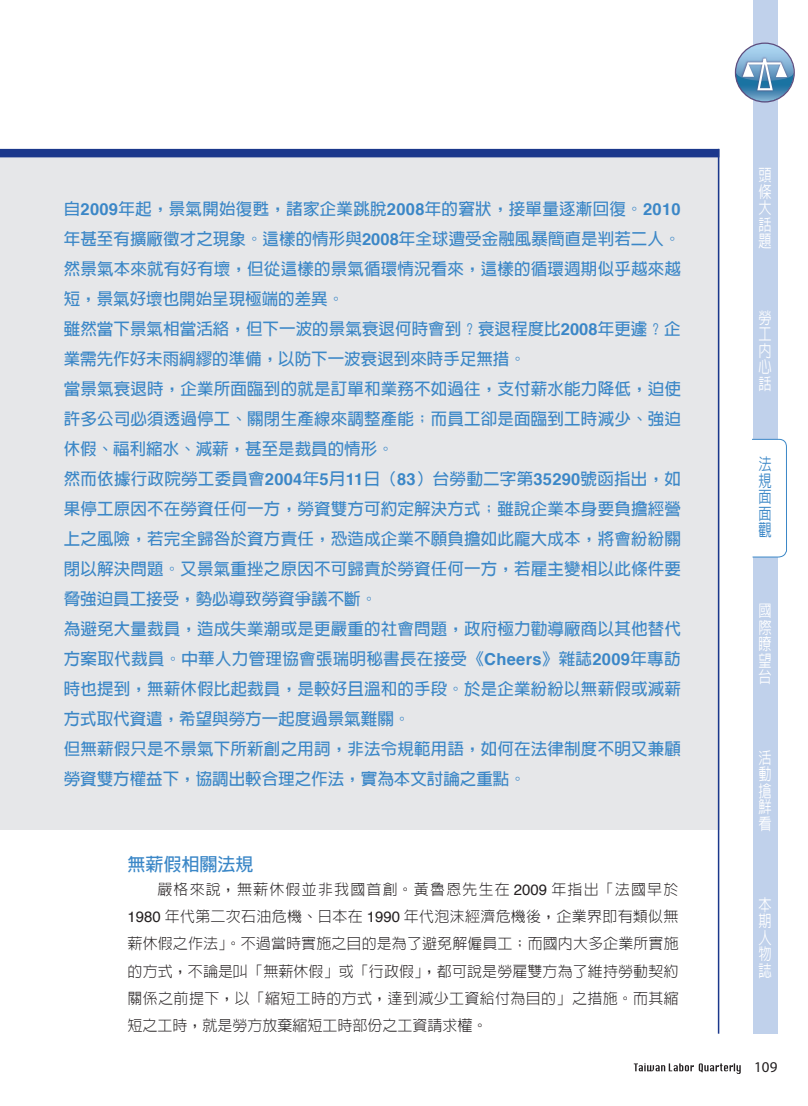
<style>
.page{position:relative;width:808px;height:1106px;background:#fff}
.page>*{position:absolute;margin:0;border:0;box-sizing:border-box;transform-origin:0 0}
.中標{font:700 18px "Lin Gothic";color:#3b87c7}
.引言{font:700 16.5px/30px "Lin Gothic";letter-spacing:.01em;color:#3b87c7;text-align:justify}
.t1{font:500 16.5px/16.5px "Lin Gothic";color:#fff;text-align:justify;scale:.8 1}
.t2{font:500 16.5px/16.5px "Lin Gothic";color:#3b87c7;text-align:justify;scale:.8 1}
.內文{font:300 15px/27px "Lin Gothic";letter-spacing:.01em;color:#231f20;text-align:justify}
.t3{font:15px "Myriad";color:#231f20}
.s1{font-family:"Helvetica"}
.s2{font-family:"Helvetica";font-weight:400}
</style>
<div class="page">
<div style="left:753px;top:0;width:24px;height:1033px;background:#c0d1eb"></div>
<div style="left:752px;top:438px;width:35px;height:119px;background:#fff"></div>
<svg style="left:735px;top:43px;width:59px;height:59px"></svg>
<svg style="left:735px;top:56px;width:59px;height:45px"></svg>
<svg style="left:634px;top:1063px;width:107px;height:10px"></svg>
<div style="left:0;top:149px;width:719px;height:680px;background:#e6e7e9"></div>
<div style="left:0;top:149px;width:719px;height:8px;background:#1b388c"></div>
<hr style="left:718px;top:149px;width:1px;height:884px;background:#1b388c">
<p class="引言" style="left:64px;top:193px;width:619px">自<span class="s1">2009</span>年起，景氣開始復甦，諸家企業跳脫<span class="s1">2008</span>年的窘狀，接單量逐漸回復。<span class="s1">2010</span>年甚至有擴廠徵才之現象。這樣的情形與<span class="s1">2008</span>年全球遭受金融風暴簡直是判若二人。然景氣本來就有好有壞，但從這樣的景氣循環情況看來，這樣的循環週期似乎越來越短，景氣好壞也開始呈現極端的差異。</p>
<p class="引言" style="left:64px;top:313px;width:618px">雖然當下景氣相當活絡，但下一波的景氣衰退何時會到？衰退程度比<span class="s1">2008</span>年更遽？企業需先作好未雨綢繆的準備，以防下一波衰退到來時手足無措。</p>
<p class="引言" style="left:64px;top:373px;width:619px">當景氣衰退時，企業所面臨到的就是訂單和業務不如過往，支付薪水能力降低，迫使許多公司必須透過停工、關閉生產線來調整產能；而員工卻是面臨到工時減少、強迫休假、福利縮水、減薪，甚至是裁員的情形。</p>
<p class="引言" style="left:64px;top:463px;width:619px">然而依據行政院勞工委員會<span class="s1">2004</span>年<span class="s1">5</span>月<span class="s1">11</span>日（<span class="s1">83</span>）台勞動二字第<span class="s1">35290</span>號函指出，如果停工原因不在勞資任何一方，勞資雙方可約定解決方式；雖說企業本身要負擔經營上之風險，若完全歸咎於資方責任，恐造成企業不願負擔如此龐大成本，將會紛紛關閉以解決問題。又景氣重挫之原因不可歸責於勞資任何一方，若雇主變相以此條件要脅強迫員工接受，勢必導致勞資爭議不斷。</p>
<p class="引言" style="left:64px;top:613px;width:619px">為避免大量裁員，造成失業潮或是更嚴重的社會問題，政府極力勸導廠商以其他替代方案取代裁員。中華人力管理協會張瑞明秘書長在接受《<span class="s1">Cheers</span>》雜誌<span class="s1">2009</span>年專訪時也提到，無薪休假比起裁員，是較好且溫和的手段。於是企業紛紛以無薪假或減薪方式取代資遣，希望與勞方一起度過景氣難關。</p>
<p class="引言" style="left:64px;top:733px;width:619px">但無薪假只是不景氣下所新創之用詞，非法令規範用語，如何在法律制度不明又兼顧勞資雙方權益下，協調出較合理之作法，實為本文討論之重點。</p>
<p class="中標" style="left:128px;top:855px;width:127px">無薪假相關法規</p>
<p class="內文" style="left:128px;top:876px;width:553px;text-indent:30px">嚴格來說，無薪休假並非我國首創。黃魯恩先生在 <span class="s2">2009</span> 年指出「法國早於<span class="s2">1980</span> 年代第二次石油危機、日本在 <span class="s2">1990</span> 年代泡沫經濟危機後，企業界即有類似無薪休假之作法」。不過當時實施之目的是為了避免解僱員工；而國內大多企業所實施的方式，不論是叫「無薪休假」或「行政假」，都可說是勞雇雙方為了維持勞動契約關係之前提下，以「縮短工時的方式，達到減少工資給付為目的」之措施。而其縮短之工時，就是勞方放棄縮短工時部份之工資請求權。</p>
<p class="t1" style="left:758px;top:167px;width:17px">頭條大話題</p>
<p class="t1" style="left:758px;top:309px;width:17px">勞工內心話</p>
<p class="t2" style="left:758px;top:456px;width:17px">法規面面觀</p>
<p class="t1" style="left:758px;top:602px;width:18px">國際瞭望台</p>
<p class="t1" style="left:758px;top:749px;width:17px">活動搶鮮看</p>
<p class="t1" style="left:758px;top:896px;width:18px">本期人物誌</p>
<p class="t3" style="left:754px;top:1059px;width:25px">109</p>
</div>
